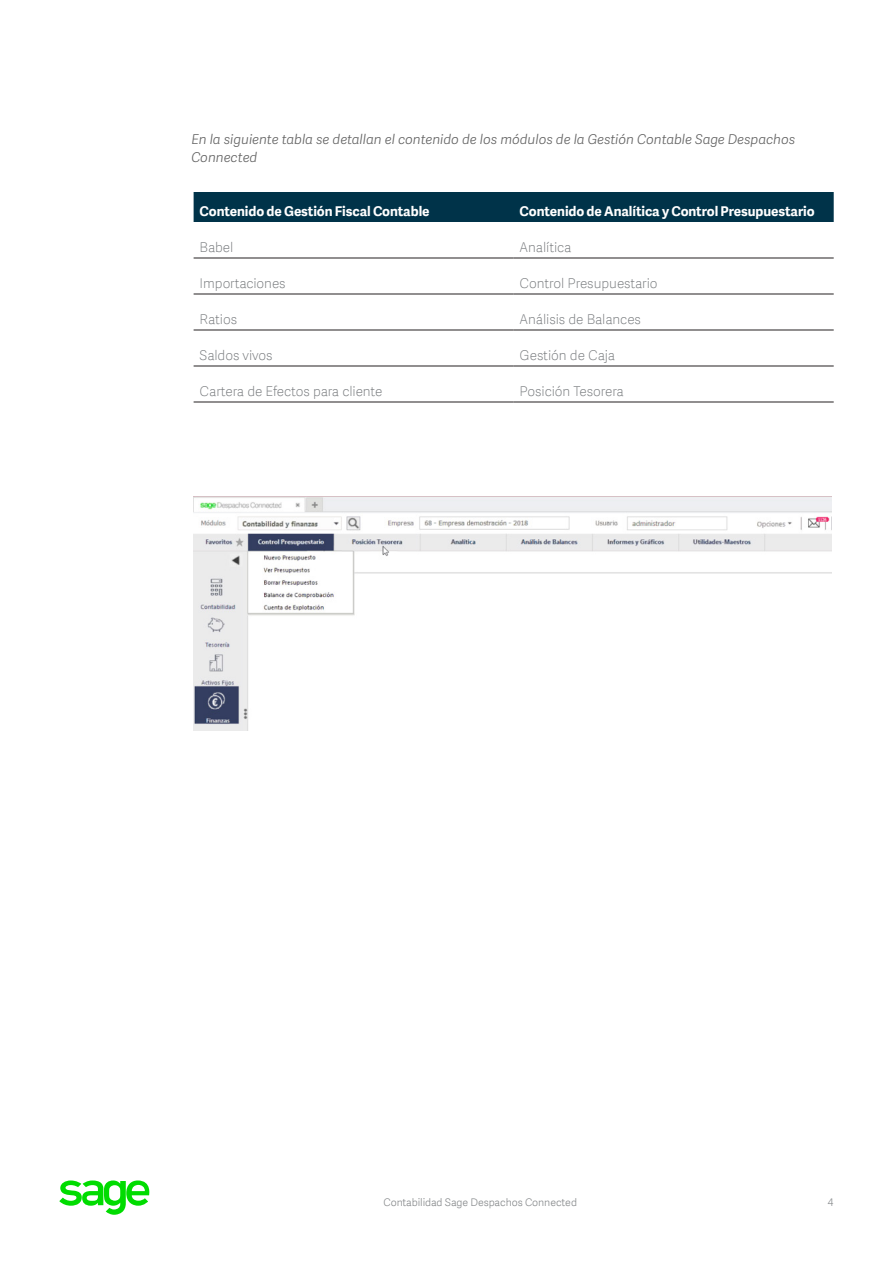
<style>
.page{position:relative;width:893px;height:1263px;background:#fff}
.page>*{position:absolute;margin:0;border:0;box-sizing:border-box;transform-origin:0 0}
.TABLE-_Body_Copy{font:13.5px "Adelle Sans SAGE Th";letter-spacing:-.005em;color:#75787b}
.Image_Caption{font:italic 13.5px/18px "Adelle Sans SAGE Lt";color:#606060}
.TABLE-_DB_Body_Bold{font:700 13.5px "Adelle Sans SAGE";letter-spacing:-.005em;color:#fff}
.t1{font:10.5px "Adelle Sans SAGE Lt";letter-spacing:-.005em;color:#888b8d}
</style>
<div class="page">
<svg style="left:59px;top:1181px;width:91px;height:34px"></svg>
<img style="left:193px;top:496px;width:638px;height:235px">
<div style="left:194px;top:192px;width:639px;height:30px;background:#003349"></div>
<hr style="left:194px;top:258px;width:319px;height:1px;background:#231f20">
<hr style="left:513px;top:258px;width:320px;height:1px;background:#231f20">
<hr style="left:194px;top:294px;width:319px;height:1px;background:#231f20">
<hr style="left:513px;top:294px;width:320px;height:1px;background:#231f20">
<hr style="left:194px;top:330px;width:319px;height:1px;background:#231f20">
<hr style="left:513px;top:330px;width:320px;height:1px;background:#231f20">
<hr style="left:194px;top:366px;width:319px;height:1px;background:#231f20">
<hr style="left:513px;top:366px;width:320px;height:1px;background:#231f20">
<hr style="left:194px;top:402px;width:319px;height:1px;background:#231f20">
<hr style="left:513px;top:402px;width:320px;height:1px;background:#231f20">
<p class="Image_Caption" style="left:191px;top:130px;width:605px">En la siguiente tabla se detallan el contenido de los módulos de la Gestión Contable Sage Despachos<br>Connected</p>
<p class="TABLE-_DB_Body_Bold" style="left:200px;top:201px;width:231px">Contenido de Gestión Fiscal Contable</p>
<p class="TABLE-_DB_Body_Bold" style="left:519px;top:201px;width:296px">Contenido de Analítica y Control Presupuestario</p>
<p class="TABLE-_Body_Copy" style="left:200px;top:238px;width:35px">Babel</p>
<p class="TABLE-_Body_Copy" style="left:519px;top:238px;width:53px">Analítica</p>
<p class="TABLE-_Body_Copy" style="left:200px;top:274px;width:88px">Importaciones</p>
<p class="TABLE-_Body_Copy" style="left:519px;top:274px;width:139px">Control Presupuestario</p>
<p class="TABLE-_Body_Copy" style="left:200px;top:310px;width:39px">Ratios</p>
<p class="TABLE-_Body_Copy" style="left:519px;top:310px;width:123px">Análisis de Balances</p>
<p class="TABLE-_Body_Copy" style="left:200px;top:346px;width:74px">Saldos vivos</p>
<p class="TABLE-_Body_Copy" style="left:519px;top:346px;width:97px">Gestión de Caja</p>
<p class="TABLE-_Body_Copy" style="left:200px;top:382px;width:184px">Cartera de Efectos para cliente</p>
<p class="TABLE-_Body_Copy" style="left:519px;top:382px;width:105px">Posición Tesorera</p>
<p class="t1" style="left:383px;top:1195px;width:195px">Contabilidad Sage Despachos Connected</p>
<p class="t1" style="left:827px;top:1195px;width:7px">4</p>
</div>
